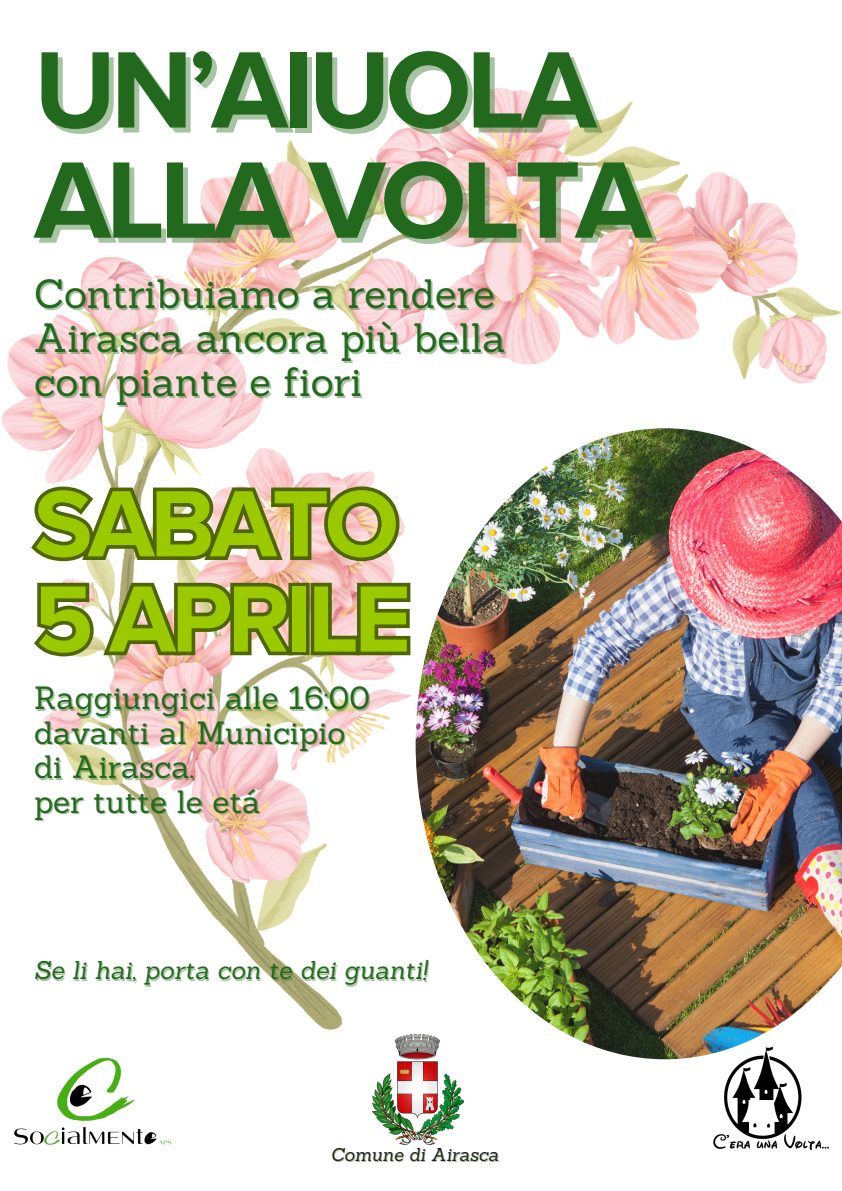
<style>
.page{position:relative;width:842px;height:1191px;background:#fff}
.page>*{position:absolute;margin:0;border:0;box-sizing:border-box;transform-origin:0 0}
.t1{font:700 112.7px "Proxima Nova";letter-spacing:-.045em;color:#23691d}
.t2{font:700 97.5px/95.2px "Proxima Nova";letter-spacing:-.045em;color:#9bc900}
.t3{font:39.9px "Sanchez";color:#23691d}
.t4{font:31.4px "Sanchez";color:#23691d}
.t5{font:italic 25.1px "Sanchez";color:#23691d}
.t6{font:italic 18.1px "Sanchez";color:#23231a}
</style>
<div class="page">
<img style="left:1px;top:88px;width:841px;height:941px">
<img style="left:416px;top:428px;width:426px;height:630px">
<img style="left:684px;top:1045px;width:155px;height:106px">
<img style="left:14px;top:1057px;width:158px;height:88px">
<svg style="left:26px;top:481px;width:377px;height:84px"></svg>
<svg style="left:29px;top:577px;width:385px;height:84px"></svg>
<img style="left:372px;top:1034px;width:92px;height:110px">
<h2 class="t1" style="left:34px;top:24px;width:564px">UN’AIUOLA</h2>
<h4 class="t1" style="left:34px;top:134px;width:620px">ALLA VOLTA</h4>
<h1 class="t3" style="left:34px;top:268px;width:462px">Contribuiamo a rendere</h1>
<p class="t3" style="left:34px;top:312px;width:473px">Airasca ancora più bella</p>
<h3 class="t3" style="left:34px;top:356px;width:329px">con piante e fiori</h3>
<h5 class="t2" style="left:34px;top:478px;width:379px">SABATO<br>5 APRILE</h5>
<p class="t4" style="left:34px;top:678px;width:337px">Raggiungici alle 16:00</p>
<p class="t4" style="left:34px;top:712px;width:313px">davanti al Municipio</p>
<p class="t4" style="left:34px;top:746px;width:162px">di Airasca.</p>
<p class="t4" style="left:34px;top:781px;width:228px">per tutte le etá</p>
<p class="t5" style="left:34px;top:954px;width:394px">Se li hai, porta con te dei guanti!</p>
<p class="t6" style="left:331px;top:1142px;width:170px">Comune di Airasca</p>
</div>
